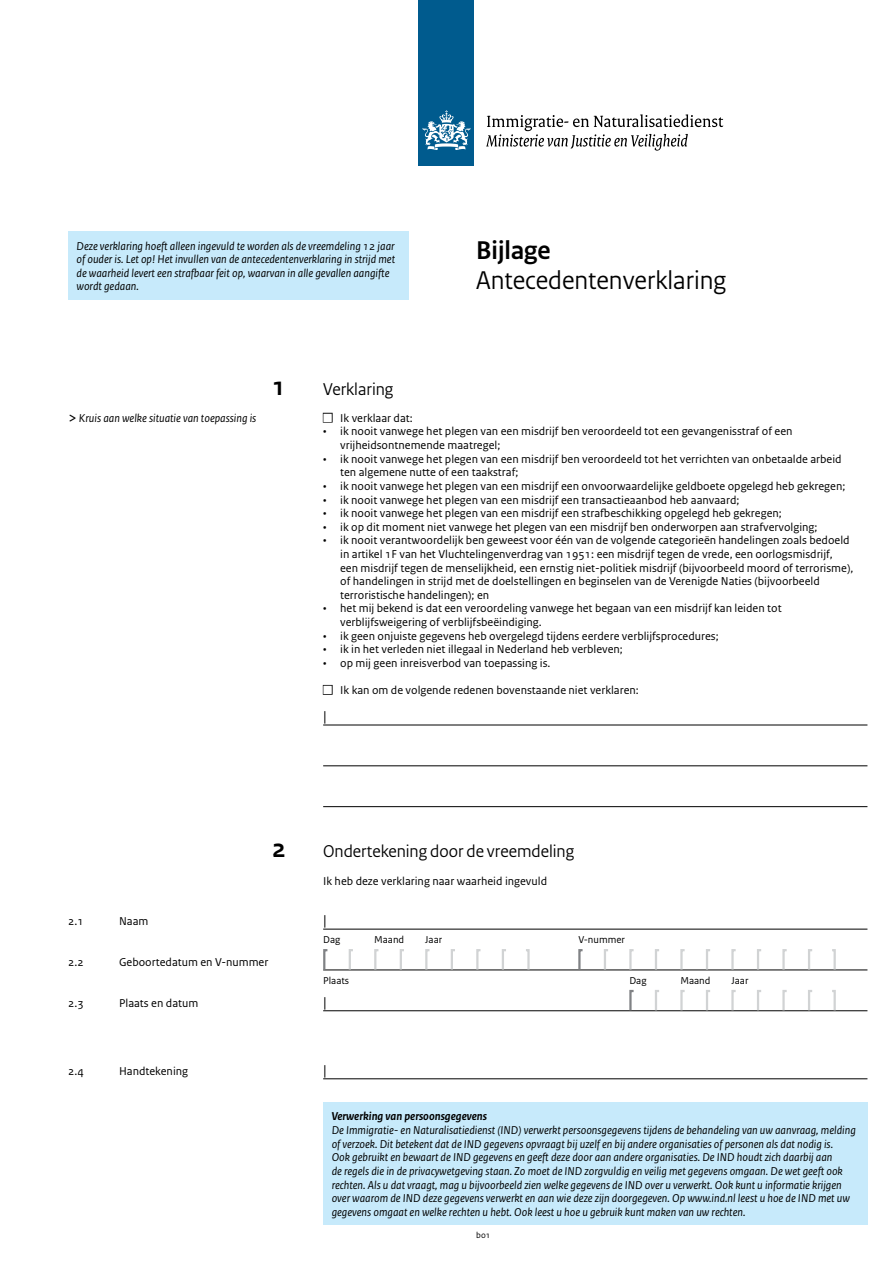
<style>
.page{position:relative;width:893px;height:1263px;background:#fff}
.page>*{position:absolute;margin:0;border:0;box-sizing:border-box;transform-origin:0 0}
.t1{font:27px "Rijksoverheid Sans Heading";color:#000}
.t2{font:700 27px "Rijksoverheid Sans Heading";color:#000}
.t3{font:18px "Rijksoverheid Sans Heading";color:#000}
.t4{font:15px "Rijksoverheid Sans Text";color:#000}
.t5{font:12px/13.6px "Rijksoverheid Sans Text";color:#000}
.t6{font:italic 12px/13.6px "Rijksoverheid Sans Text";color:#000}
.t7{font:italic 700 12px "Rijksoverheid Sans Text";color:#000}
.t8{font:10.5px "Rijksoverheid Sans Text";color:#000}
.t9{font:9px "Rijksoverheid Sans Text";color:#000}
.s1{font-style:normal;font-size:16.5px}
.s2{color:#fff}
</style>
<div class="page">
<div style="left:419px;top:0;width:55px;height:166px;background:#005b8e"></div>
<svg style="left:423px;top:110px;width:47px;height:40px"></svg>
<svg style="left:486px;top:114px;width:237px;height:37px"></svg>
<hr style="left:323px;top:725px;width:544px;height:1px;background:#000">
<hr style="left:323px;top:765px;width:544px;height:1px;background:#000">
<hr style="left:323px;top:806px;width:544px;height:1px;background:#000">
<div style="left:323px;top:413px;width:10px;height:10px;border:2px solid #000"></div>
<div style="left:323px;top:685px;width:10px;height:10px;border:2px solid #000"></div>
<hr style="left:323px;top:929px;width:544px;height:1px;background:#000">
<hr style="left:323px;top:969px;width:544px;height:1px;background:#000">
<hr style="left:323px;top:1010px;width:544px;height:1px;background:#000">
<hr style="left:323px;top:1078px;width:544px;height:1px;background:#000">
<svg style="left:323px;top:949px;width:7px;height:22px"></svg>
<svg style="left:348px;top:949px;width:7px;height:22px"></svg>
<svg style="left:450px;top:949px;width:7px;height:22px"></svg>
<svg style="left:475px;top:949px;width:8px;height:22px"></svg>
<svg style="left:501px;top:949px;width:7px;height:22px"></svg>
<svg style="left:399px;top:949px;width:7px;height:22px"></svg>
<svg style="left:524px;top:949px;width:7px;height:22px"></svg>
<svg style="left:373px;top:949px;width:8px;height:22px"></svg>
<svg style="left:424px;top:949px;width:8px;height:22px"></svg>
<svg style="left:577px;top:949px;width:8px;height:22px"></svg>
<svg style="left:679px;top:949px;width:8px;height:22px"></svg>
<svg style="left:603px;top:949px;width:7px;height:22px"></svg>
<svg style="left:705px;top:949px;width:7px;height:22px"></svg>
<svg style="left:628px;top:949px;width:8px;height:22px"></svg>
<svg style="left:730px;top:949px;width:8px;height:22px"></svg>
<svg style="left:756px;top:949px;width:7px;height:22px"></svg>
<svg style="left:781px;top:949px;width:8px;height:22px"></svg>
<svg style="left:654px;top:949px;width:7px;height:22px"></svg>
<svg style="left:830px;top:949px;width:7px;height:22px"></svg>
<svg style="left:807px;top:949px;width:7px;height:22px"></svg>
<svg style="left:628px;top:989px;width:8px;height:23px"></svg>
<svg style="left:654px;top:990px;width:7px;height:22px"></svg>
<svg style="left:756px;top:990px;width:7px;height:22px"></svg>
<svg style="left:781px;top:990px;width:8px;height:22px"></svg>
<svg style="left:807px;top:990px;width:7px;height:22px"></svg>
<svg style="left:705px;top:990px;width:7px;height:22px"></svg>
<svg style="left:830px;top:990px;width:7px;height:22px"></svg>
<svg style="left:679px;top:990px;width:8px;height:22px"></svg>
<svg style="left:730px;top:990px;width:8px;height:22px"></svg>
<div style="left:323px;top:1102px;width:544px;height:123px;background:#c7eafb"></div>
<div style="left:68px;top:231px;width:340px;height:68px;background:#c7eafb"></div>
<p class="t6" style="left:77px;top:239px;width:320px">Deze verklaring hoeft alleen ingevuld te worden als de vreemdeling 12 jaar of ouder is. Let op! Het invullen van de antecedentenverklaring in strijd met de waarheid levert een strafbaar feit op, waarvan in alle gevallen aangifte wordt gedaan.</p>
<h1 class="t2" style="left:272px;top:371px;width:15px">1</h1>
<h2 class="t3" style="left:323px;top:378px;width:72px">Verklaring</h2>
<h1 class="t2" style="left:476px;top:235px;width:76px">Bijlage</h1>
<h1 class="t1" style="left:476px;top:264px;width:251px">Antecedentenverklaring</h1>
<p class="t6" style="left:68px;top:411px;width:190px"><span class="s1">&gt;</span> Kruis aan welke situatie van toepassing is</p>
<p class="t5" style="left:323px;top:411px;width:91px"><span class="s2">■</span> Ik verklaar dat:</p>
<p class="t5" style="left:340px;top:425px;width:454px;text-indent:-17px">• ik nooit vanwege het plegen van een misdrijf ben veroordeeld tot een gevangenisstraf of een vrijheidsontnemende maatregel;</p>
<p class="t5" style="left:340px;top:452px;width:503px;text-indent:-17px">• ik nooit vanwege het plegen van een misdrijf ben veroordeeld tot het verrichten van onbetaalde arbeid ten algemene nutte of een taakstraf;</p>
<p class="t5" style="left:323px;top:479px;width:524px">• ik nooit vanwege het plegen van een misdrijf een onvoorwaardelijke geldboete opgelegd heb gekregen;</p>
<p class="t5" style="left:323px;top:493px;width:418px">• ik nooit vanwege het plegen van een misdrijf een transactieaanbod heb aanvaard;</p>
<p class="t5" style="left:323px;top:507px;width:460px">• ik nooit vanwege het plegen van een misdrijf een strafbeschikking opgelegd heb gekregen;</p>
<p class="t5" style="left:323px;top:520px;width:496px">• ik op dit moment niet vanwege het plegen van een misdrijf ben onderworpen aan strafvervolging;</p>
<p class="t5" style="left:340px;top:534px;width:515px;text-indent:-17px">• ik nooit verantwoordelijk ben geweest voor één van de volgende categorieën handelingen zoals bedoeld in artikel 1F van het Vluchtelingenverdrag van 1951: een misdrijf tegen de vrede, een oorlogsmisdrijf, een misdrijf tegen de menselijkheid, een ernstig niet-politiek misdrijf (bijvoorbeeld moord of terrorisme), of handelingen in strijd met de doelstellingen en beginselen van de Verenigde Naties (bijvoorbeeld terroristische handelingen); en</p>
<p class="t5" style="left:340px;top:602px;width:443px;text-indent:-17px">• het mij bekend is dat een veroordeling vanwege het begaan van een misdrijf kan leiden tot verblijfsweigering of verblijfsbeëindiging.</p>
<p class="t5" style="left:323px;top:629px;width:397px">• ik geen onjuiste gegevens heb overgelegd tijdens eerdere verblijfsprocedures;</p>
<p class="t5" style="left:323px;top:643px;width:301px">• ik in het verleden niet illegaal in Nederland heb verbleven;</p>
<p class="t5" style="left:323px;top:656px;width:229px">• op mij geen inreisverbod van toepassing is.</p>
<p class="t5" style="left:323px;top:683px;width:317px"><span class="s2">■</span> Ik kan om de volgende redenen bovenstaande niet verklaren:</p>
<p class="t4" style="left:323px;top:708px;width:5px">|</p>
<h1 class="t2" style="left:272px;top:833px;width:15px">2</h1>
<h2 class="t3" style="left:323px;top:841px;width:253px">Ondertekening door de vreemdeling</h2>
<p class="t5" style="left:68px;top:915px;width:17px">2.1</p>
<p class="t5" style="left:119px;top:915px;width:31px">Naam</p>
<p class="t5" style="left:68px;top:956px;width:17px">2.2</p>
<p class="t5" style="left:119px;top:956px;width:151px">Geboortedatum en V-nummer</p>
<p class="t5" style="left:68px;top:996px;width:17px">2.3</p>
<p class="t5" style="left:119px;top:996px;width:81px">Plaats en datum</p>
<p class="t5" style="left:68px;top:1064px;width:17px">2.4</p>
<p class="t5" style="left:119px;top:1064px;width:71px">Handtekening</p>
<p class="t5" style="left:323px;top:874px;width:225px">Ik heb deze verklaring naar waarheid ingevuld</p>
<p class="t4" style="left:323px;top:912px;width:5px">|</p>
<p class="t8" style="left:323px;top:934px;width:19px">Dag</p>
<p class="t8" style="left:374px;top:934px;width:32px">Maand</p>
<p class="t8" style="left:425px;top:934px;width:19px">Jaar</p>
<p class="t8" style="left:578px;top:934px;width:48px">V-nummer</p>
<p class="t8" style="left:323px;top:975px;width:28px">Plaats</p>
<p class="t8" style="left:629px;top:975px;width:19px">Dag</p>
<p class="t8" style="left:680px;top:975px;width:32px">Maand</p>
<p class="t8" style="left:731px;top:975px;width:19px">Jaar</p>
<p class="t4" style="left:323px;top:993px;width:5px">|</p>
<p class="t4" style="left:323px;top:1061px;width:5px">|</p>
<p class="t7" style="left:332px;top:1110px;width:157px">Verwerking van persoonsgegevens</p>
<p class="t6" style="left:332px;top:1123px;width:526px">De Immigratie- en Naturalisatiedienst (IND) verwerkt persoonsgegevens tijdens de behandeling van uw aanvraag, melding of verzoek. Dit betekent dat de IND gegevens opvraagt bij uzelf en bij andere organisaties of personen als dat nodig is.<br>Ook gebruikt en bewaart de IND gegevens en geeft deze door aan andere organisaties. De IND houdt zich daarbij aan<br>de regels die in de privacywetgeving staan. Zo moet de IND zorgvuldig en veilig met gegevens omgaan. De wet geeft ook rechten. Als u dat vraagt, mag u bijvoorbeeld zien welke gegevens de IND over u verwerkt. Ook kunt u informatie krijgen over waarom de IND deze gegevens verwerkt en aan wie deze zijn doorgegeven. Op www.ind.nl leest u hoe de IND met uw gegevens omgaat en welke rechten u hebt. Ook leest u hoe u gebruik kunt maken van uw rechten.</p>
<p class="t9" style="left:476px;top:1230px;width:16px">b01</p>
</div>
